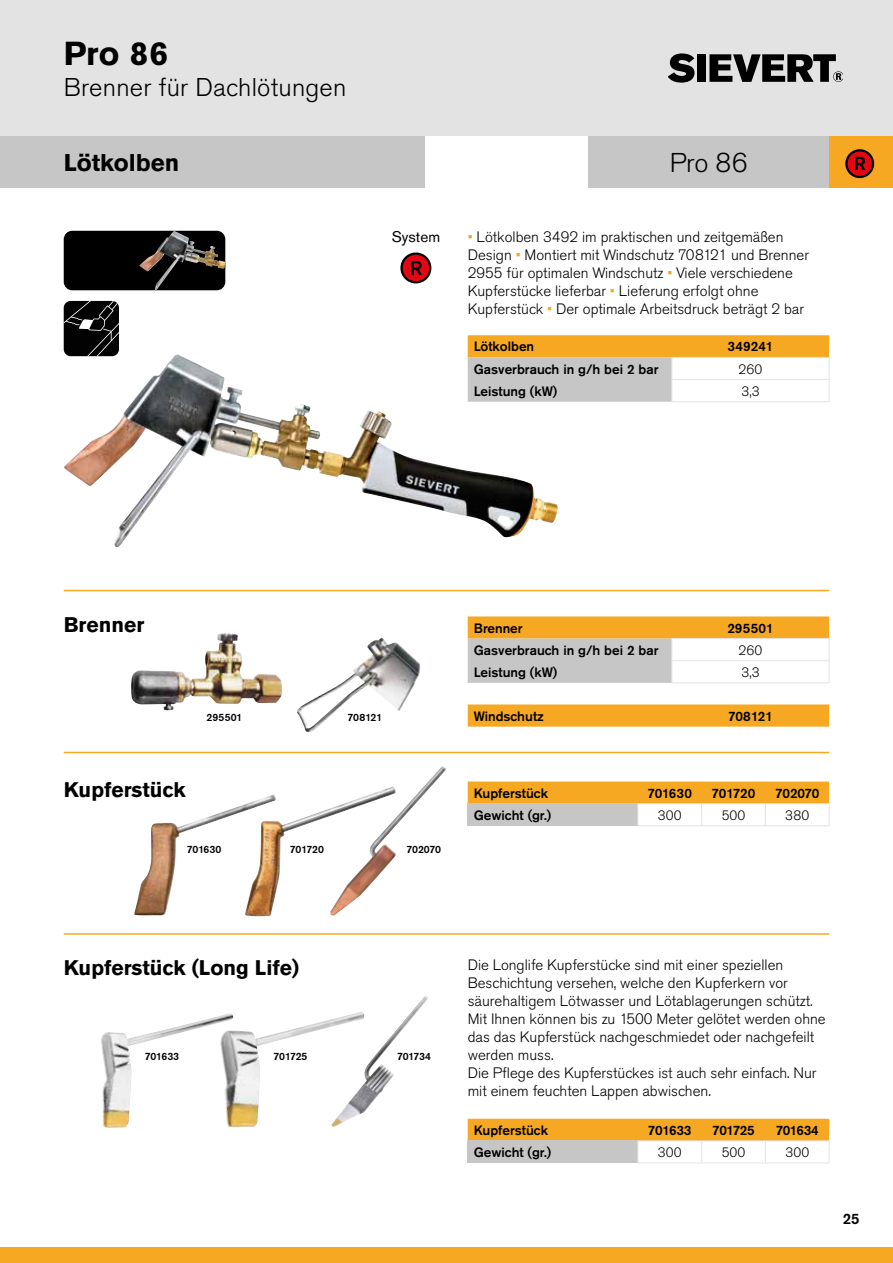
<style>
.page{position:relative;width:893px;height:1263px;background:#fff}
.page>*{position:absolute;margin:0;border:0;box-sizing:border-box;transform-origin:0 0}
.t1{font:700 33px "Akzidenz Grotesk Std";color:#000}
.t2{font:300 27px "Akzidenz Grotesk Std";color:#000}
.t3{font:300 25.5px "Akzidenz Grotesk Std";letter-spacing:.01em;color:#000}
.t4{font:700 24px "Akzidenz Grotesk Std";color:#000}
.t5{font:700 21px "Akzidenz Grotesk Std";color:#000}
.t6{font:15.3px "Akzidenz Grotesk Std";color:#000}
.t7{font:300 15px/18px "Akzidenz Grotesk Std";color:#000}
.t8{font:500 15px "Akzidenz Grotesk Std";color:#000}
.t9{font:500 13.5px "Akzidenz Grotesk Std";color:#000}
.t10{font:300 13.5px "Akzidenz Grotesk Std";color:#000}
.t11{font:500 10.5px "Akzidenz Grotesk Std";letter-spacing:-.01em;color:#000}
.s1{color:#f7a823}
</style>
<div class="page">
<div style="left:0;top:0;width:893px;height:136px;background:#e3e3e3"></div>
<svg style="left:669px;top:53px;width:25px;height:30px"></svg>
<div style="left:697px;top:54px;width:9px;height:28px;background:#000"></div>
<svg style="left:709px;top:54px;width:134px;height:28px"></svg>
<div style="left:0;top:1248px;width:893px;height:15px;background:#f7a823"></div>
<div style="left:588px;top:136px;width:241px;height:51px;background:#c6c6c6"></div>
<div style="left:829px;top:136px;width:64px;height:51px;background:#f7a823"></div>
<svg style="left:846px;top:150px;width:27px;height:27px"></svg>
<div style="left:845px;top:149px;width:29px;height:29px;border:2px solid #000;border-radius:50%"></div>
<svg style="left:855px;top:157px;width:10px;height:13px"></svg>
<div style="left:468px;top:804px;width:170px;height:22px;background:#c6c6c6"></div>
<svg style="left:468px;top:781px;width:362px;height:44px"></svg>
<hr style="left:637px;top:825px;width:65px;height:1px;background:#e3e3e3">
<hr style="left:702px;top:825px;width:63px;height:1px;background:#e3e3e3">
<hr style="left:765px;top:825px;width:65px;height:1px;background:#e3e3e3">
<div style="left:468px;top:1141px;width:170px;height:22px;background:#c6c6c6"></div>
<svg style="left:468px;top:1119px;width:362px;height:43px"></svg>
<hr style="left:637px;top:1162px;width:65px;height:1px;background:#e3e3e3">
<hr style="left:702px;top:1162px;width:63px;height:1px;background:#e3e3e3">
<hr style="left:765px;top:1162px;width:65px;height:1px;background:#e3e3e3">
<svg style="left:468px;top:335px;width:362px;height:67px"></svg>
<hr style="left:671px;top:401px;width:159px;height:1px;background:#e3e3e3">
<svg style="left:468px;top:616px;width:362px;height:67px"></svg>
<hr style="left:671px;top:682px;width:159px;height:1px;background:#e3e3e3">
<svg style="left:468px;top:704px;width:361px;height:23px;background:#f7ab2b"></svg>
<img style="left:364px;top:996px;width:64px;height:116px">
<div style="left:0;top:136px;width:425px;height:51px;background:#c6c6c6"></div>
<img style="left:64px;top:354px;width:494px;height:193px">
<img style="left:297px;top:637px;width:124px;height:95px">
<hr style="left:64px;top:590px;width:765px;height:1px;background:#f7a823">
<hr style="left:64px;top:752px;width:765px;height:1px;background:#f7a823">
<hr style="left:64px;top:933px;width:765px;height:2px;background:#f7a823">
<div style="left:402px;top:254px;width:28px;height:28px;background:#e30613;border-radius:50%"></div>
<div style="left:400px;top:252px;width:31px;height:31px;border:2px solid #000;border-radius:50%"></div>
<svg style="left:411px;top:261px;width:11px;height:14px"></svg>
<div style="left:64px;top:231px;width:161px;height:59px;background:#000;border-radius:9px"></div>
<img style="left:139px;top:231px;width:86px;height:59px">
<svg style="left:64px;top:301px;width:55px;height:55px;background:#1d1d1e"></svg>
<img style="left:131px;top:633px;width:151px;height:77px">
<img style="left:134px;top:804px;width:111px;height:111px">
<img style="left:245px;top:795px;width:90px;height:121px">
<img style="left:101px;top:1016px;width:134px;height:112px">
<img style="left:219px;top:1012px;width:145px;height:115px">
<img style="left:330px;top:766px;width:116px;height:149px">
<h1 class="t1" style="left:64px;top:35px;width:106px">Pro 86</h1>
<h3 class="t3" style="left:64px;top:73px;width:284px">Brenner für Dachlötungen</h3>
<h3 class="t4" style="left:64px;top:148px;width:117px">Lötkolben</h3>
<p class="t6" style="left:392px;top:228px;width:50px">System</p>
<h2 class="t2" style="left:670px;top:147px;width:79px">Pro 86</h2>
<p class="t7" style="left:468px;top:228px;width:343px"><span class="s1">•</span> Lötkolben 3492 im praktischen und zeitgemäßen Design <span class="s1">•</span> Montiert mit Windschutz 708121 und Brenner 2955 für optimalen Windschutz <span class="s1">•</span> Viele verschiedene Kupferstücke lieferbar <span class="s1">•</span> Lieferung erfolgt ohne Kupferstück <span class="s1">•</span> Der optimale Arbeitsdruck beträgt 2 bar</p>
<p class="t9" style="left:474px;top:338px;width:62px">Lötkolben</p>
<p class="t9" style="left:727px;top:338px;width:48px">349241</p>
<p class="t9" style="left:474px;top:360px;width:186px">Gasverbrauch in g/h bei 2 bar</p>
<p class="t10" style="left:739px;top:361px;width:25px">260</p>
<p class="t9" style="left:474px;top:383px;width:85px">Leistung (kW)</p>
<p class="t10" style="left:741px;top:383px;width:19px">3,3</p>
<h3 class="t5" style="left:64px;top:613px;width:82px">Brenner</h3>
<p class="t11" style="left:207px;top:710px;width:37px">295501</p>
<p class="t11" style="left:348px;top:710px;width:36px">708121</p>
<p class="t9" style="left:474px;top:620px;width:50px">Brenner</p>
<p class="t9" style="left:727px;top:620px;width:48px">295501</p>
<p class="t9" style="left:474px;top:642px;width:186px">Gasverbrauch in g/h bei 2 bar</p>
<p class="t10" style="left:739px;top:642px;width:25px">260</p>
<p class="t9" style="left:474px;top:664px;width:85px">Leistung (kW)</p>
<p class="t10" style="left:741px;top:665px;width:19px">3,3</p>
<p class="t9" style="left:474px;top:708px;width:72px">Windschutz</p>
<p class="t9" style="left:728px;top:708px;width:46px">708121</p>
<h3 class="t5" style="left:64px;top:778px;width:123px">Kupferstück</h3>
<p class="t9" style="left:474px;top:785px;width:76px">Kupferstück</p>
<p class="t9" style="left:647px;top:785px;width:46px">701630</p>
<p class="t9" style="left:712px;top:785px;width:45px">701720</p>
<p class="t9" style="left:775px;top:785px;width:46px">702070</p>
<p class="t9" style="left:474px;top:807px;width:79px">Gewicht (gr.)</p>
<p class="t10" style="left:658px;top:807px;width:25px">300</p>
<p class="t10" style="left:722px;top:807px;width:25px">500</p>
<p class="t10" style="left:785px;top:807px;width:26px">380</p>
<p class="t11" style="left:187px;top:843px;width:36px">701630</p>
<p class="t11" style="left:290px;top:843px;width:36px">701720</p>
<p class="t11" style="left:406px;top:843px;width:36px">702070</p>
<h3 class="t5" style="left:64px;top:955px;width:237px">Kupferstück (Long Life)</h3>
<p class="t11" style="left:145px;top:1050px;width:36px">701633</p>
<p class="t11" style="left:273px;top:1050px;width:36px">701725</p>
<p class="t11" style="left:397px;top:1050px;width:36px">701734</p>
<p class="t7" style="left:468px;top:956px;width:360px">Die Longlife Kupferstücke sind mit einer speziellen Beschichtung versehen, welche den Kupferkern vor säurehaltigem Lötwasser und Lötablagerungen schützt.<br>Mit Ihnen können bis zu 1500 Meter gelötet werden ohne das das Kupferstück nachgeschmiedet oder nachgefeilt werden muss.<br>Die Pflege des Kupferstückes ist auch sehr einfach. Nur mit einem feuchten Lappen abwischen.</p>
<p class="t9" style="left:474px;top:1122px;width:76px">Kupferstück</p>
<p class="t9" style="left:648px;top:1122px;width:45px">701633</p>
<p class="t9" style="left:712px;top:1122px;width:44px">701725</p>
<p class="t9" style="left:776px;top:1122px;width:45px">701634</p>
<p class="t9" style="left:474px;top:1144px;width:79px">Gewicht (gr.)</p>
<p class="t10" style="left:658px;top:1145px;width:25px">300</p>
<p class="t10" style="left:722px;top:1145px;width:25px">500</p>
<p class="t10" style="left:785px;top:1145px;width:25px">300</p>
<p class="t8" style="left:843px;top:1209px;width:18px">25</p>
</div>
